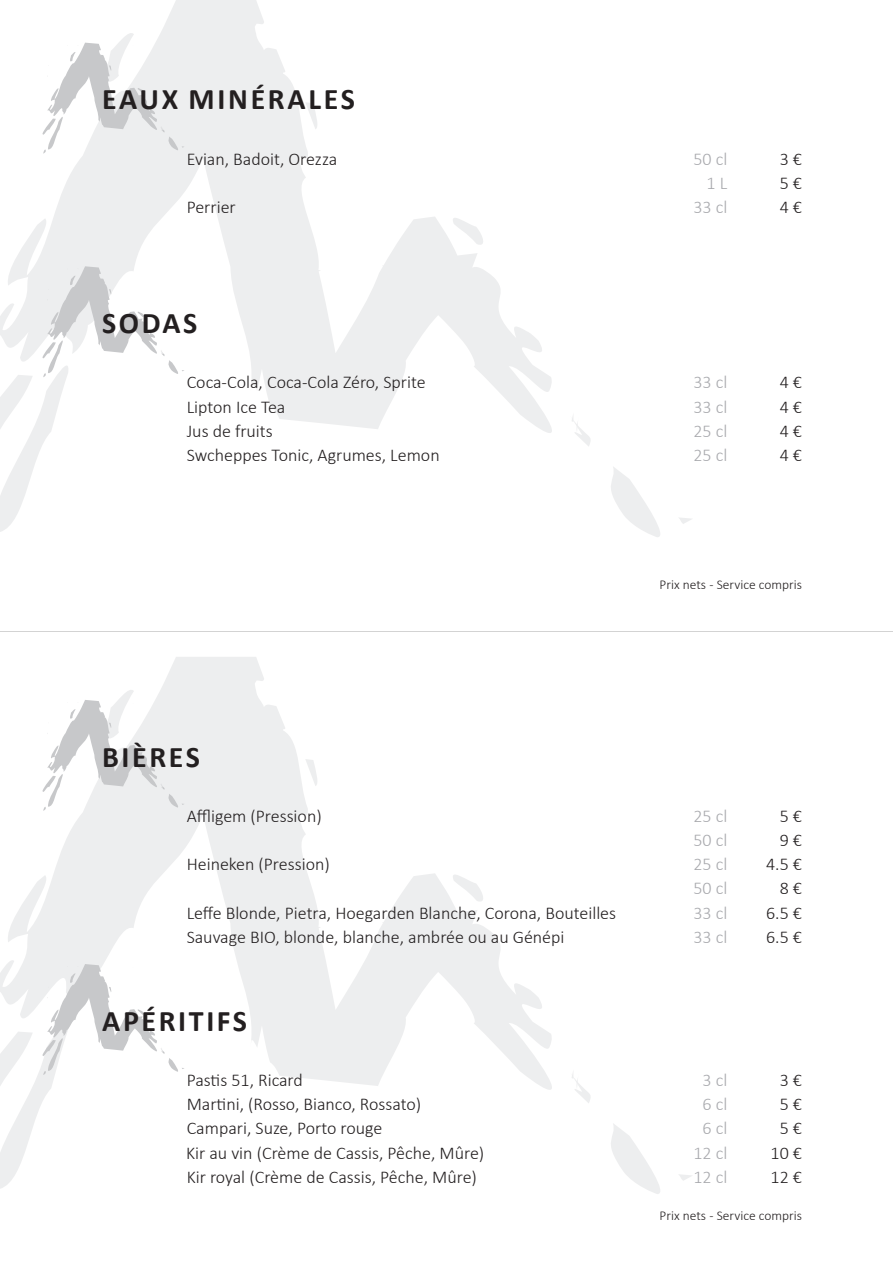
<style>
.page{position:relative;width:893px;height:1263px;background:#fff}
.page>*{position:absolute;margin:0;border:0;box-sizing:border-box;transform-origin:0 0}
.t1{font:700 30px "Calibri";letter-spacing:.085em;color:#231f20}
.t2{font:300 18px "Calibri";color:#231f20}
.t3{font:300 18px "Calibri";color:#a8a9ad}
.t4{font:300 13.5px "Calibri";color:#231f20}
</style>
<div class="page">
<svg style="left:611px;top:1124px;width:49px;height:70px"></svg>
<svg style="left:679px;top:1174px;width:13px;height:7px"></svg>
<svg style="left:588px;top:1093px;width:3px;height:10px"></svg>
<svg style="left:8px;top:657px;width:580px;height:445px"></svg>
<svg style="left:305px;top:759px;width:15px;height:27px"></svg>
<svg style="left:611px;top:467px;width:49px;height:70px"></svg>
<svg style="left:679px;top:518px;width:12px;height:6px"></svg>
<svg style="left:588px;top:436px;width:3px;height:10px"></svg>
<svg style="left:13px;top:0;width:575px;height:445px"></svg>
<svg style="left:305px;top:102px;width:15px;height:27px"></svg>
<svg style="left:43px;top:28px;width:142px;height:126px"></svg>
<svg style="left:0;top:265px;width:185px;height:267px"></svg>
<svg style="left:43px;top:685px;width:142px;height:126px"></svg>
<svg style="left:0;top:963px;width:185px;height:226px"></svg>
<hr style="left:0;top:631px;width:893px;height:1px;background:#231f20">
<p class="t1" style="left:102px;top:78px;width:254px">EAUX MINÉRALES</p>
<p class="t2" style="left:187px;top:148px;width:152px">Evian, Badoit, Orezza</p>
<p class="t2" style="left:187px;top:196px;width:51px">Perrier</p>
<p class="t1" style="left:102px;top:302px;width:97px">SODAS</p>
<p class="t2" style="left:187px;top:371px;width:241px">Coca-Cola, Coca-Cola Zéro, Sprite</p>
<p class="t2" style="left:187px;top:420px;width:88px">Jus de fruits</p>
<p class="t2" style="left:187px;top:444px;width:254px">Swcheppes Tonic, Agrumes, Lemon</p>
<p class="t2" style="left:187px;top:395px;width:100px">Lipton Ice Tea</p>
<p class="t3" style="left:693px;top:148px;width:35px">50 cl</p>
<p class="t3" style="left:707px;top:172px;width:22px">1 L</p>
<p class="t2" style="left:780px;top:148px;width:24px">3 €</p>
<p class="t2" style="left:780px;top:172px;width:24px">5 €</p>
<p class="t3" style="left:693px;top:196px;width:35px">33 cl</p>
<p class="t2" style="left:780px;top:196px;width:24px">4 €</p>
<p class="t3" style="left:693px;top:371px;width:35px">33 cl</p>
<p class="t3" style="left:693px;top:395px;width:35px">33 cl</p>
<p class="t3" style="left:693px;top:420px;width:35px">25 cl</p>
<p class="t3" style="left:693px;top:444px;width:35px">25 cl</p>
<p class="t2" style="left:780px;top:371px;width:24px">4 €</p>
<p class="t2" style="left:780px;top:395px;width:24px">4 €</p>
<p class="t2" style="left:780px;top:420px;width:24px">4 €</p>
<p class="t2" style="left:780px;top:444px;width:24px">4 €</p>
<p class="t4" style="left:660px;top:576px;width:144px">Prix nets - Service compris</p>
<p class="t1" style="left:102px;top:735px;width:99px">BIÈRES</p>
<p class="t2" style="left:187px;top:805px;width:137px">Affligem (Pression)</p>
<p class="t2" style="left:187px;top:853px;width:145px">Heineken (Pression)</p>
<p class="t2" style="left:187px;top:901px;width:431px">Leffe Blonde, Pietra, Hoegarden Blanche, Corona, Bouteilles</p>
<p class="t2" style="left:187px;top:925px;width:379px">Sauvage BIO, blonde, blanche, ambrée ou au Génépi</p>
<p class="t1" style="left:102px;top:999px;width:146px">APÉRITIFS</p>
<p class="t2" style="left:187px;top:1069px;width:118px">Pastis 51, Ricard</p>
<p class="t2" style="left:187px;top:1093px;width:236px">Martini, (Rosso, Bianco, Rossato)</p>
<p class="t2" style="left:186px;top:1141px;width:300px">Kir au vin (Crème de Cassis, Pêche, Mûre)</p>
<p class="t2" style="left:187px;top:1117px;width:197px">Campari, Suze, Porto rouge</p>
<p class="t2" style="left:187px;top:1165px;width:292px">Kir royal (Crème de Cassis, Pêche, Mûre)</p>
<p class="t3" style="left:693px;top:805px;width:35px">25 cl</p>
<p class="t3" style="left:693px;top:829px;width:35px">50 cl</p>
<p class="t2" style="left:780px;top:805px;width:24px">5 €</p>
<p class="t2" style="left:780px;top:829px;width:24px">9 €</p>
<p class="t3" style="left:693px;top:853px;width:35px">25 cl</p>
<p class="t3" style="left:693px;top:901px;width:35px">33 cl</p>
<p class="t3" style="left:693px;top:925px;width:35px">33 cl</p>
<p class="t3" style="left:693px;top:877px;width:35px">50 cl</p>
<p class="t2" style="left:766px;top:853px;width:37px">4.5 €</p>
<p class="t2" style="left:766px;top:901px;width:37px">6.5 €</p>
<p class="t2" style="left:766px;top:925px;width:37px">6.5 €</p>
<p class="t2" style="left:780px;top:877px;width:24px">8 €</p>
<p class="t3" style="left:702px;top:1069px;width:26px">3 cl</p>
<p class="t3" style="left:702px;top:1093px;width:26px">6 cl</p>
<p class="t2" style="left:780px;top:1069px;width:24px">3 €</p>
<p class="t2" style="left:780px;top:1093px;width:24px">5 €</p>
<p class="t3" style="left:702px;top:1117px;width:26px">6 cl</p>
<p class="t3" style="left:693px;top:1165px;width:35px">12 cl</p>
<p class="t3" style="left:693px;top:1141px;width:35px">12 cl</p>
<p class="t2" style="left:780px;top:1117px;width:24px">5 €</p>
<p class="t2" style="left:770px;top:1165px;width:33px">12 €</p>
<p class="t2" style="left:770px;top:1141px;width:33px">10 €</p>
<p class="t4" style="left:660px;top:1207px;width:144px">Prix nets - Service compris</p>
</div>
